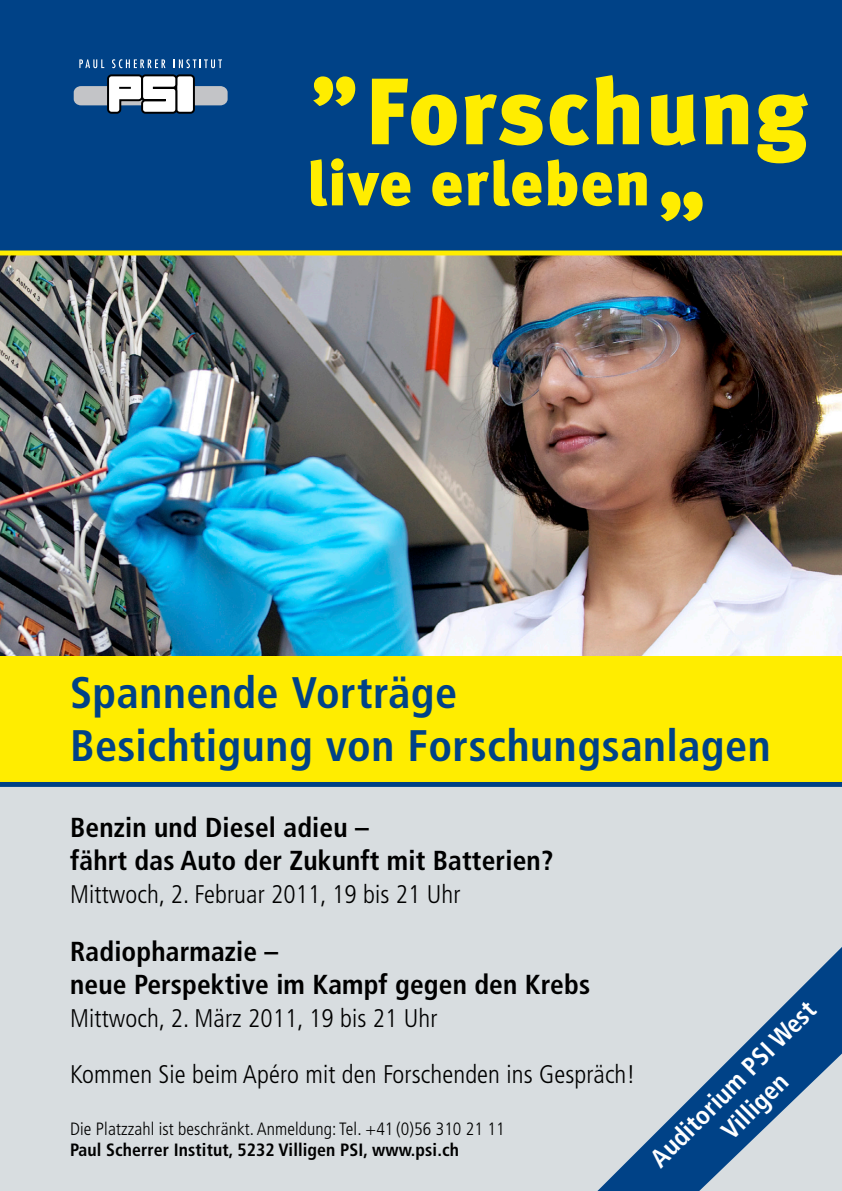
<style>
.page{position:relative;width:842px;height:1191px;background:#fff}
.page>*{position:absolute;margin:0;border:0;box-sizing:border-box;transform-origin:0 0}
.t1{font:900 94.1px "Meta Pro";letter-spacing:.005em;color:#ffed00}
.t2{font:900 90px "Meta Plus";color:#ffed00}
.t3{font:900 62.7px "Meta Pro";letter-spacing:.015em;color:#ffed00}
.t4{font:700 condensed 44.1px "Frutiger";letter-spacing:.01em;color:#004287}
.t5{font:700 condensed 27.5px/33px "Frutiger";letter-spacing:.005em;color:#000}
.t6{font:700 condensed 25.7px/30.9px "Frutiger";color:#fff;text-align:center}
.t7{font:300 condensed 25.5px "Frutiger";letter-spacing:.005em;color:#000}
.t8{font:300 condensed 17.8px/21.4px "Frutiger";letter-spacing:.005em;color:#000}
.s1{font-weight:700}
</style>
<div class="page">
<div style="left:0;top:787px;width:842px;height:404px;background:#d8dde0"></div>
<div style="left:0;top:0;width:842px;height:266px;background:#004287"></div>
<img style="left:0;top:255px;width:842px;height:401px">
<svg style="left:74px;top:59px;width:154px;height:55px"></svg>
<div style="left:0;top:656px;width:842px;height:126px;background:#ffed00"></div>
<div style="left:0;top:250px;width:842px;height:5px;background:#ffed00"></div>
<svg style="left:597px;top:947px;width:245px;height:244px"></svg>
<div style="left:0;top:782px;width:842px;height:5px;background:#004287"></div>
<p class="t2" style="left:310px;top:58px;width:47px">”</p>
<p class="t1" style="left:366px;top:37px;width:444px">Forschung</p>
<p class="t3" style="left:307px;top:134px;width:345px">live erleben</p>
<p class="t2" style="left:658px;top:124px;width:48px">„</p>
<p class="t4" style="left:70px;top:666px;width:388px">Spannende Vorträge</p>
<p class="t4" style="left:70px;top:719px;width:702px">Besichtigung von Forschungsanlagen</p>
<p class="t5" style="left:70px;top:811px;width:485px">Benzin und Diesel adieu –<br>fährt das Auto der Zukunft mit Batterien?</p>
<p class="t7" style="left:70px;top:880px;width:392px">Mittwoch, 2. Februar 2011, 19 bis 21 Uhr</p>
<p class="t5" style="left:70px;top:935px;width:521px">Radiopharmazie –<br>neue Perspektive im Kampf gegen den Krebs</p>
<p class="t7" style="left:70px;top:1004px;width:369px">Mittwoch, 2. März 2011, 19 bis 21 Uhr</p>
<p class="t7" style="left:70px;top:1059px;width:567px">Kommen Sie beim Apéro mit den Forschenden ins Gespräch!</p>
<p class="t8" style="left:70px;top:1118px;width:436px">Die Platzzahl ist beschränkt. Anmeldung: Tel. +41 (0)56 310 21 11<br><span class="s1">Paul Scherrer Institut, 5232 Villigen PSI, www.psi.ch</span></p>
<p class="t6" style="left:644px;top:1151px;width:223px;rotate:-45deg">Auditorium PSI West<br>Villigen</p>
</div>
